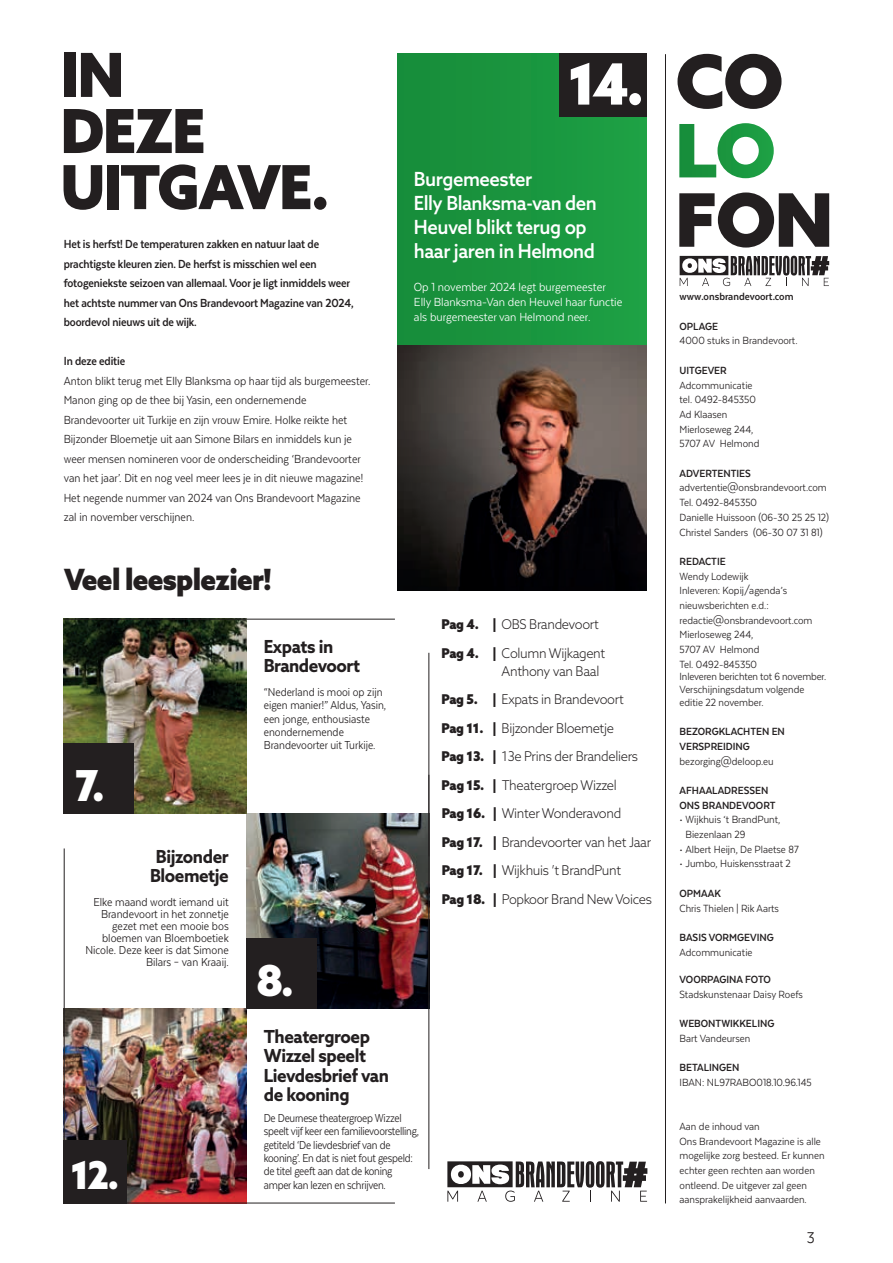
<style>
.page{position:relative;width:893px;height:1263px;background:#fff}
.page>*{position:absolute;margin:0;border:0;box-sizing:border-box;transform-origin:0 0}
.t1{font:900 60.75px/56.1px "Azo Sans";letter-spacing:-.025em;color:#231f20;scale:.95 1}
.t2{font:900 57px "Azo Sans";color:#fff;scale:.95 1}
.t3{font:900 42.75px "Azo Sans";color:#fff;scale:.95 1}
.t4{font:900 38.4px "Azo Sans";color:#fff;scale:.95 1}
.t5{font:900 29.25px "Azo Sans";letter-spacing:-.025em;color:#231f20;scale:.95 1}
.t6{font:500 19.5px/24px "Azo Sans";letter-spacing:-.025em;color:#fff;scale:.95 1}
.t7{font:700 18px/19.5px "Azo Sans";letter-spacing:-.025em;color:#231f20;scale:.95 1}
.t8{font:18px "Texta Narrow";color:#231f20}
.t9{font:13.5px/19.5px "Texta Narrow";color:#231f20}
.t10{font:300 13.5px/28.5px "Azo Sans";letter-spacing:-.025em;color:#231f20;scale:.95 1}
.t11{font:700 13.5px/19.5px "Texta Narrow";letter-spacing:-.01em;color:#231f20}
.t12{font:13.5px/15px "Texta Narrow";color:#fff}
.t13{font:13.35px/13.4px "Texta Narrow";letter-spacing:-.005em;color:#231f20;scale:.93 1}
.t14{font:13.35px/12px "Texta Narrow";letter-spacing:-.005em;color:#231f20;text-align:right}
.t15{font:13.35px/13.4px "Texta Narrow";letter-spacing:-.005em;color:#231f20;scale:.95 1}
.t16{font:12px/14.7px "Texta Narrow";color:#231f20}
.t17{font:700 12px/14.7px "Texta Narrow";color:#231f20}
.s1{font-weight:900}
</style>
<div class="page">
<img style="left:247px;top:814px;width:181px;height:195px">
<hr style="left:428px;top:653px;width:1px;height:203px;background:#231f20">
<div style="left:397px;top:53px;width:249px;height:293px;background:#1a953e"></div>
<svg style="left:679px;top:192px;width:150px;height:56px"></svg>
<svg style="left:679px;top:123px;width:95px;height:55px"></svg>
<svg style="left:677px;top:54px;width:104px;height:55px"></svg>
<hr style="left:665px;top:54px;width:1px;height:1149px;background:#231f20">
<div style="left:559px;top:53px;width:87px;height:63px;background:#231f20"></div>
<svg style="left:680px;top:256px;width:149px;height:30px"></svg>
<img style="left:64px;top:620px;width:183px;height:194px">
<img style="left:65px;top:1009px;width:182px;height:193px">
<div style="left:64px;top:743px;width:70px;height:71px;background:#231f20"></div>
<div style="left:246px;top:938px;width:71px;height:70px;background:#231f20"></div>
<div style="left:64px;top:1140px;width:63px;height:63px;background:#231f20"></div>
<hr style="left:428px;top:775px;width:1px;height:394px;background:#231f20">
<hr style="left:64px;top:848px;width:1px;height:350px;background:#231f20">
<hr style="left:64px;top:619px;width:331px;height:1px;background:#231f20">
<hr style="left:65px;top:1202px;width:330px;height:1px;background:#231f20">
<svg style="left:447px;top:1161px;width:200px;height:41px"></svg>
<img style="left:397px;top:346px;width:249px;height:244px">
<h1 class="t1" style="left:61px;top:46px;width:285px">IN<br>DEZE<br>UITGAVE.</h1>
<p class="t11" style="left:64px;top:234px;width:292px">Het is herfst! De temperaturen zakken en natuur laat de prachtigste kleuren zien. De herfst is misschien wel een fotogeniekste seizoen van allemaal. Voor je ligt inmiddels weer het achtste nummer van Ons Brandevoort Magazine van 2024, boordevol nieuws uit de wijk.</p>
<p class="t11" style="left:64px;top:351px;width:63px">In deze editie</p>
<p class="t9" style="left:64px;top:371px;width:308px">Anton blikt terug met Elly Blanksma op haar tijd als burgemeester.<br>Manon ging op de thee bij Yasin, een ondernemende Brandevoorter uit Turkije en zijn vrouw Emire. Holke reikte het Bijzonder Bloemetje uit aan Simone Bilars en inmiddels kun je weer mensen nomineren voor de onderscheiding ‘Brandevoorter van het jaar’. Dit en nog veel meer lees je in dit nieuwe magazine!<br>Het negende nummer van 2024 van Ons Brandevoort Magazine zal in november verschijnen.</p>
<h3 class="t5" style="left:64px;top:560px;width:220px">Veel leesplezier!</h3>
<h3 class="t7" style="left:264px;top:636px;width:103px">Expats in<br>Brandevoort</h3>
<h3 class="t3" style="left:75px;top:757px;width:33px">7.</h3>
<h3 class="t7" style="left:150px;top:846px;width:84px;text-align:center">Bijzonder<br>Bloemetje</h3>
<p class="t14" style="left:85px;top:896px;width:145px">Elke maand wordt iemand uit<br>Brandevoort in het zonnetje gezet met een mooie bos bloemen van Bloemboetiek<br>Nicole. Deze keer is dat Simone<br>Bilars – van Kraaij.</p>
<p class="t15" style="left:264px;top:685px;width:130px">“Nederland is mooi op zijn eigen manier!” Aldus, Yasin, een jonge, enthousiaste enondernemende<br>Brandevoorter uit Turkije.</p>
<h3 class="t3" style="left:256px;top:951px;width:41px">8.</h3>
<h3 class="t7" style="left:264px;top:1026px;width:133px">Theatergroep<br>Wizzel speelt<br>Lievdesbrief van de kooning</h3>
<h2 class="t2" style="left:568px;top:46px;width:82px">14.</h2>
<h3 class="t6" style="left:414px;top:166px;width:194px">Burgemeester<br>Elly Blanksma-van den<br>Heuvel blikt terug op haar jaren in Helmond</h3>
<p class="t12" style="left:414px;top:279px;width:210px">Op 1 november 2024 legt burgemeester<br>Elly Blanksma-Van den Heuvel haar functie als burgemeester van Helmond neer.</p>
<p class="t10" style="left:442px;top:610px;width:174px"><span class="s1">Pag 4. |</span> OBS Brandevoort<br><span class="s1">Pag 4. |</span> Column Wijkagent</p>
<p class="t10" style="left:442px;top:657px;width:223px;text-indent:60px">Anthony van Baal<br><span class="s1">Pag 5. |</span> Expats in Brandevoort<br><span class="s1">Pag 11. |</span> Bijzonder Bloemetje<br><span class="s1">Pag 13. |</span> 13e Prins der Brandeliers<br><span class="s1">Pag 15. |</span> Theatergroep Wizzel<br><span class="s1">Pag 16. |</span> Winter Wonderavond<br><span class="s1">Pag 17. |</span> Brandevoorter van het Jaar<br><span class="s1">Pag 17. |</span> Wijkhuis ’t BrandPunt<br><span class="s1">Pag 18. |</span> Popkoor Brand New Voices</p>
<h3 class="t4" style="left:71px;top:1149px;width:53px">12.</h3>
<p class="t13" style="left:264px;top:1111px;width:168px">De Deurnese theatergroep Wizzel speelt vijf keer een familievoorstelling, getiteld ‘De lievdesbrief van de kooning’. En dat is niet fout gespeld: de titel geeft aan dat de koning amper kan lezen en schrijven.</p>
<p class="t17" style="left:679px;top:289px;width:115px">www.onsbrandevoort.com</p>
<p class="t17" style="left:679px;top:319px;width:40px">OPLAGE</p>
<p class="t16" style="left:679px;top:333px;width:120px">4000 stuks in Brandevoort.</p>
<p class="t17" style="left:679px;top:363px;width:49px">UITGEVER</p>
<p class="t16" style="left:679px;top:377px;width:81px">Adcommunicatie tel. 0492-845350<br>Ad Klaasen<br>Mierloseweg 244,<br>5707 AV Helmond</p>
<p class="t17" style="left:679px;top:466px;width:73px">ADVERTENTIES</p>
<p class="t16" style="left:679px;top:480px;width:151px">advertentie@onsbrandevoort.com<br>Tel. 0492-845350<br>Danielle Huissoon (06-30 25 25 12)<br>Christel Sanders (06-30 07 31 81)</p>
<p class="t17" style="left:679px;top:554px;width:48px">REDACTIE</p>
<p class="t16" style="left:679px;top:569px;width:134px">Wendy Lodewijk<br>Inleveren: Kopij/agenda’s nieuwsberichten e.d.: redactie@onsbrandevoort.com<br>Mierloseweg 244,<br>5707 AV Helmond<br>Tel. 0492-845350</p>
<p class="t16" style="left:679px;top:670px;width:148px;line-height:12.6px">Inleveren berichten tot 6 november.<br>Verschijningsdatum volgende editie 22 november.</p>
<p class="t17" style="left:679px;top:724px;width:107px">BEZORGKLACHTEN EN<br>VERSPREIDING</p>
<p class="t16" style="left:679px;top:753px;width:96px">bezorging@deloop.eu</p>
<p class="t17" style="left:679px;top:783px;width:98px">AFHAALADRESSEN<br>ONS BRANDEVOORT</p>
<p class="t16" style="left:685px;top:812px;width:96px;text-indent:-6px">• Wijkhuis ‘t BrandPunt,<br>Biezenlaan 29</p>
<p class="t16" style="left:679px;top:842px;width:121px">• Albert Heijn, De Plaetse 87</p>
<p class="t16" style="left:679px;top:856px;width:113px">• Jumbo, Huiskensstraat 2</p>
<p class="t17" style="left:679px;top:886px;width:43px">OPMAAK</p>
<p class="t16" style="left:679px;top:900px;width:101px">Chris Thielen | Rik Aarts</p>
<p class="t17" style="left:679px;top:930px;width:96px">BASIS VORMGEVING</p>
<p class="t16" style="left:679px;top:944px;width:75px">Adcommunicatie</p>
<p class="t17" style="left:679px;top:972px;width:93px">VOORPAGINA FOTO</p>
<p class="t16" style="left:679px;top:986px;width:125px">Stadskunstenaar Daisy Roefs</p>
<p class="t17" style="left:679px;top:1016px;width:96px">WEBONTWIKKELING</p>
<p class="t16" style="left:679px;top:1031px;width:72px">Bart Vandeursen</p>
<p class="t17" style="left:679px;top:1060px;width:61px">BETALINGEN</p>
<p class="t16" style="left:679px;top:1075px;width:134px">IBAN: NL97RABO018.10.96.145</p>
<p class="t16" style="left:679px;top:1119px;width:147px">Aan de inhoud van<br>Ons Brandevoort Magazine is alle mogelijke zorg besteed. Er kunnen echter geen rechten aan worden ontleend. De uitgever zal geen aansprakelijkheid aanvaarden.</p>
<h3 class="t8" style="left:807px;top:1228px;width:9px">3</h3>
</div>
